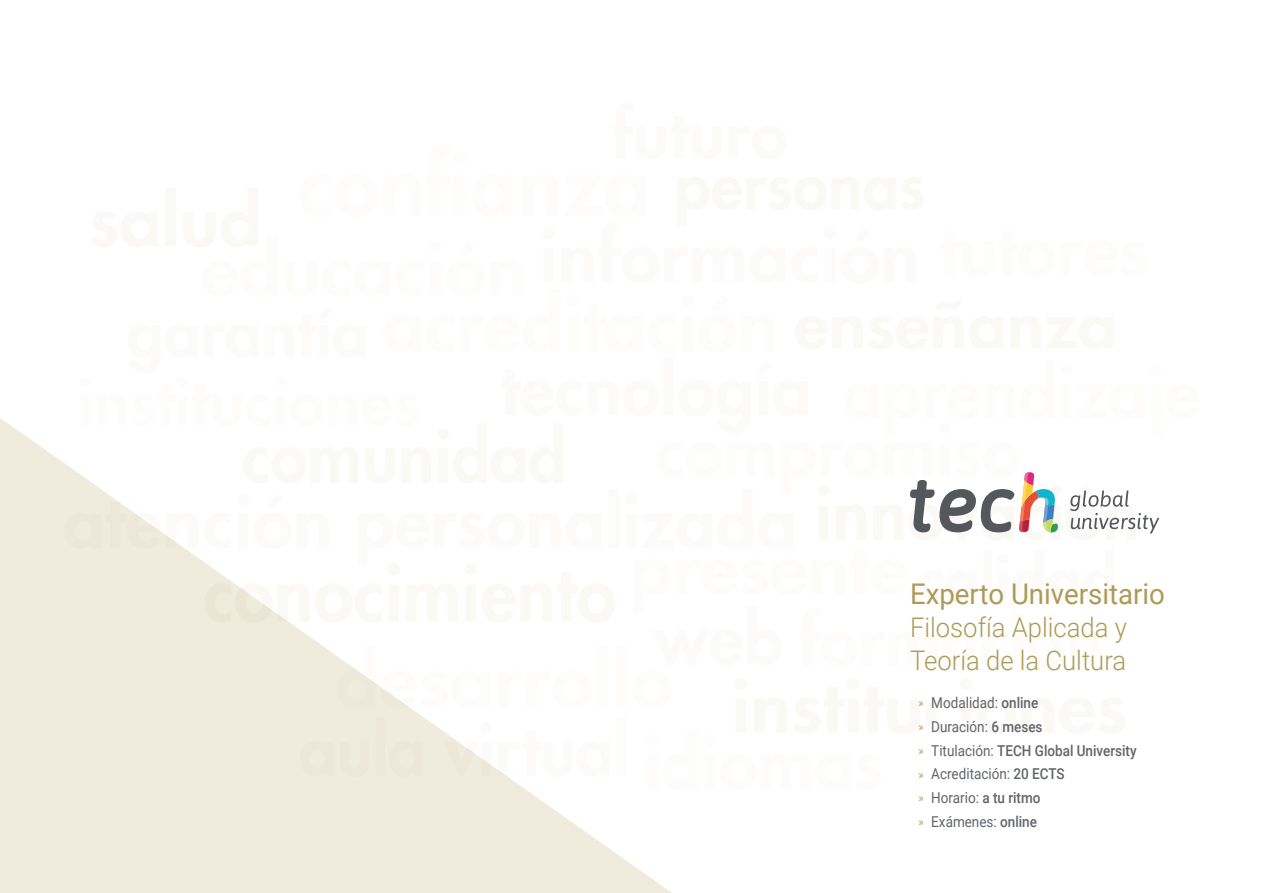
<style>
.page{position:relative;width:1263px;height:893px;background:#fff}
.page>*{position:absolute;margin:0;border:0;box-sizing:border-box;transform-origin:0 0}
.t1{font:28.5px "Roboto";color:#ae9a56}
.t2{font:300 27px/33px "Roboto";color:#ae9a56;scale:.95 1}
.t3{font:15px/23.7px "Roboto";color:#61646a;scale:.9 1}
.s1{font-size:12px;color:#ae9a56}
.s2{font-weight:500}
</style>
<div class="page">
<svg style="left:0;top:418px;width:672px;height:475px;background:#f0ece0"></svg>
<svg style="left:64px;top:418px;width:1096px;height:372px"></svg>
<h1 class="t1" style="left:910px;top:574px;width:256px">Experto Universitario</h1>
<h2 class="t2" style="left:910px;top:610px;width:230px">Filosofía Aplicada y<br>Teoría de la Cultura</h2>
<p class="t3" style="left:918px;top:690px;width:244px"><span class="s1">»</span> Modalidad: <span class="s2">online<br></span><span class="s1">»</span> Duración: <span class="s2">6 meses<br></span><span class="s1">»</span> Titulación: <span class="s2">TECH Global University </span><span class="s1">»</span> Acreditación: <span class="s2">20 ECTS<br></span><span class="s1">»</span> Horario: <span class="s2">a tu ritmo<br></span><span class="s1">»</span> Exámenes: <span class="s2">online</span></p>
</div>
